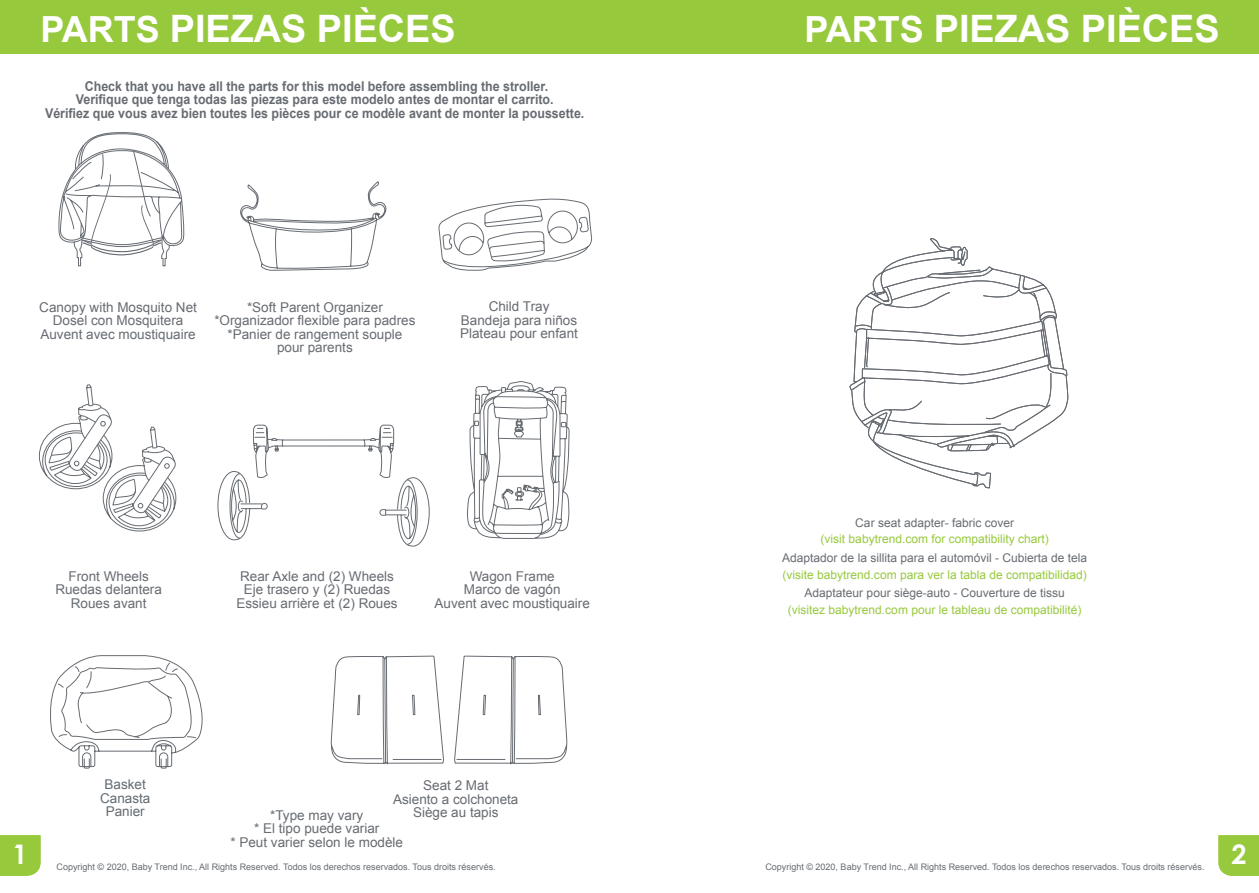
<style>
.page{position:relative;width:1259px;height:893px;background:#fff}
.page>*{position:absolute;margin:0;border:0;box-sizing:border-box;transform-origin:0 0}
.t1{font:700 37.8px "Arial";color:#fff}
.t2{font:27px "Arial Rounded MT Bold";color:#fff}
.t3{font:13.5px/13.5px "Arial";color:#676c72;text-align:center}
.t4{font:700 13.5px/13.5px "Arial";color:#676c72;text-align:center;scale:.92 1}
.t5{font:13.5px/13.5px "Arial";color:#636b72;text-align:center}
.t6{font:12px "Arial";color:#97c93d}
.t7{font:12px "Arial";color:#676c72}
.t8{font:9px "Arial";color:#676c72}
.s1{font-size:36px}
</style>
<div class="page">
<div style="left:0;top:0;width:630px;height:54px;background:#97c93d"></div>
<div style="left:625px;top:0;width:634px;height:54px;background:#97c93d"></div>
<div style="left:0;top:835px;width:40px;height:41px;background:#97c93d"></div>
<svg style="left:1218px;top:835px;width:41px;height:41px;background:#9aca43"></svg>
<svg style="left:240px;top:181px;width:147px;height:89px"></svg>
<svg style="left:438px;top:199px;width:154px;height:340px"></svg>
<svg style="left:39px;top:384px;width:138px;height:148px"></svg>
<svg style="left:58px;top:132px;width:127px;height:135px"></svg>
<svg style="left:217px;top:424px;width:213px;height:123px"></svg>
<svg style="left:849px;top:238px;width:220px;height:250px"></svg>
<svg style="left:50px;top:655px;width:153px;height:114px"></svg>
<svg style="left:454px;top:655px;width:114px;height:110px"></svg>
<svg style="left:330px;top:655px;width:114px;height:110px"></svg>
<h1 class="t1" style="left:40px;top:3px;width:417px"><span class="s1">PARTS</span> PIEZAS PIÈCES</h1>
<h1 class="t1" style="left:804px;top:3px;width:417px"><span class="s1">PARTS</span> PIEZAS PIÈCES</h1>
<p class="t4" style="left:45px;top:80px;width:587px">Check that you have all the parts for this model before assembling the stroller.<br>Verifique que tenga todas las piezas para este modelo antes de montar el carrito.<br>Vérifiez que vous avez bien toutes les pièces pour ce modèle avant de monter la poussette.</p>
<p class="t3" style="left:39px;top:300px;width:159px">Canopy with Mosquito Net<br>Dosel con Mosquitera<br>Auvent avec moustiquaire</p>
<p class="t3" style="left:214px;top:300px;width:203px">*Soft Parent Organizer *Organizador flexible para padres *Panier de rangement souple pour parents</p>
<p class="t3" style="left:460px;top:300px;width:119px">Child Tray<br>Bandeja para niños<br>Plateau pour enfant</p>
<p class="t3" style="left:55px;top:570px;width:108px">Front Wheels<br>Ruedas delantera<br>Roues avant</p>
<p class="t3" style="left:236px;top:570px;width:163px">Rear Axle and (2) Wheels<br>Eje trasero y (2) Ruedas<br>Essieu arrière et (2) Roues</p>
<p class="t3" style="left:434px;top:570px;width:157px">Wagon Frame<br>Marco de vagón<br>Auvent avec moustiquaire</p>
<p class="t7" style="left:855px;top:515px;width:160px">Car seat adapter- fabric cover</p>
<p class="t6" style="left:820px;top:531px;width:230px">(visit babytrend.com for compatibility chart)</p>
<p class="t7" style="left:782px;top:550px;width:306px">Adaptador de la sillita para el automóvil - Cubierta de tela</p>
<p class="t6" style="left:782px;top:566px;width:306px">(visite babytrend.com para ver la tabla de compatibilidad)</p>
<p class="t7" style="left:804px;top:585px;width:262px">Adaptateur pour siège-auto - Couverture de tissu</p>
<p class="t6" style="left:788px;top:602px;width:295px">(visitez babytrend.com pour le tableau de compatibilité)</p>
<h2 class="t2" style="left:12px;top:838px;width:18px">1</h2>
<p class="t5" style="left:100px;top:778px;width:52px">Basket<br>Canasta<br>Panier</p>
<p class="t3" style="left:393px;top:779px;width:127px">Seat 2 Mat<br>Asiento a colchoneta<br>Siège au tapis</p>
<p class="t3" style="left:230px;top:808px;width:174px">*Type may vary<br>* El tipo puede variar<br>* Peut varier selon le modèle</p>
<p class="t8" style="left:57px;top:861px;width:441px">Copyright © 2020, Baby Trend Inc., All Rights Reserved. Todos los derechos reservados. Tous droits réservés.</p>
<p class="t8" style="left:765px;top:861px;width:441px">Copyright © 2020, Baby Trend Inc., All Rights Reserved. Todos los derechos reservados. Tous droits réservés.</p>
<h2 class="t2" style="left:1230px;top:838px;width:18px">2</h2>
</div>
